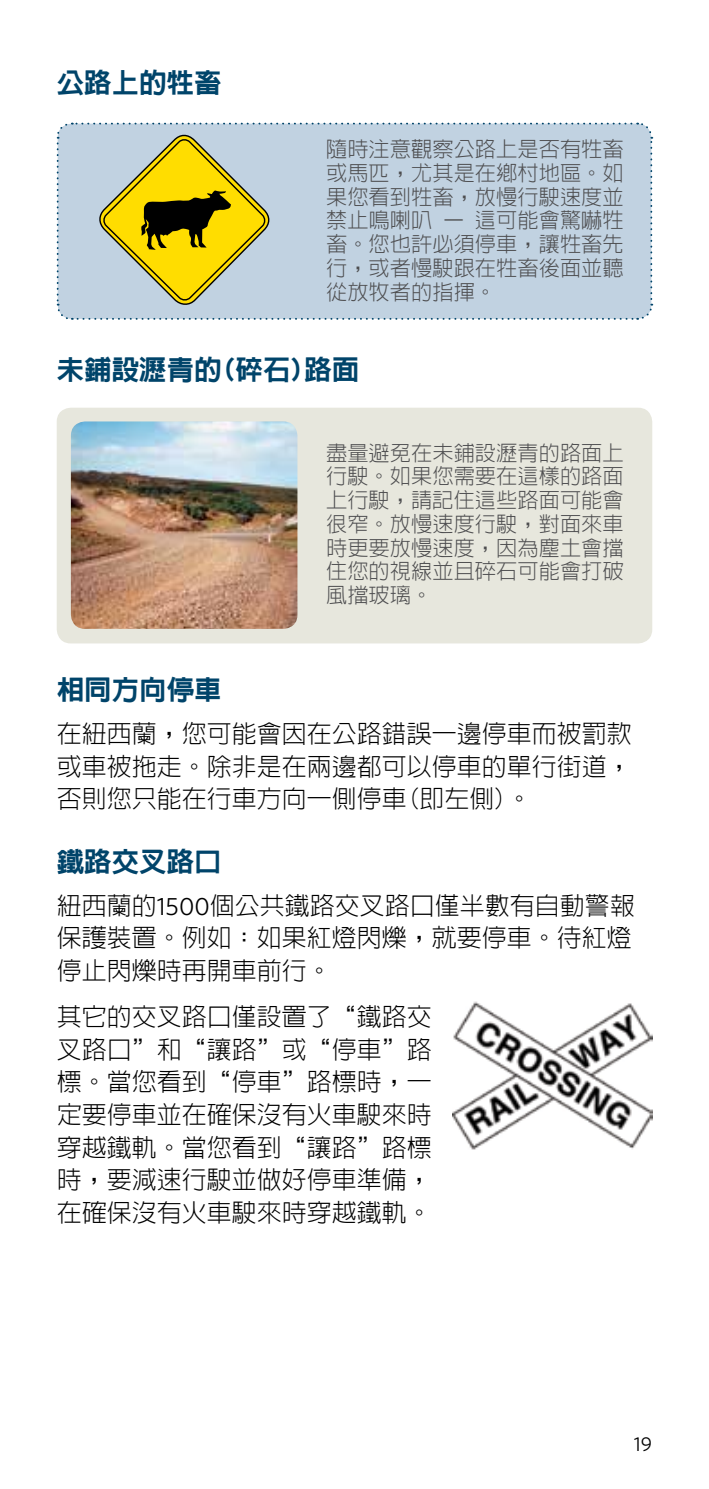
<style>
.page{position:relative;width:709px;height:1489px;background:#fff}
.page>*{position:absolute;margin:0;border:0;box-sizing:border-box;transform-origin:0 0}
.t1{font:800 27.5px "AR Hei B5";color:#00446a}
.t2{font:300 25px/32.5px "AR Hei B5";color:#000;text-align:justify}
.t3{font:300 21.25px/23.8px "AR Hei B5";color:#4d4d4f;text-align:justify}
.t4{font:20px "Whitney";color:#000}
.s1{font-family:"Whitney";font-weight:400}
</style>
<div class="page">
<div style="left:57px;top:407px;width:595px;height:236px;background:#e7e7dd;border-radius:14px"></div>
<img style="left:452px;top:1001px;width:200px;height:149px">
<svg style="left:56px;top:122px;width:597px;height:198px;background:#c1ccc1"></svg>
<img style="left:71px;top:421px;width:226px;height:208px">
<p class="t1" style="left:57px;top:69px;width:166px">公路上的牲畜</p>
<p class="t3" style="left:326px;top:137px;width:299px">隨時注意觀察公路上是否有牲畜或馬匹，尤其是在鄉村地區。如果您看到牲畜，放慢行駛速度並禁止鳴喇叭 – 這可能會驚嚇牲畜。您也許必須停車，讓牲畜先行，或者慢駛跟在牲畜後面並聽從放牧者的指揮。</p>
<p class="t1" style="left:57px;top:355px;width:304px">未鋪設瀝青的(碎石)路面</p>
<p class="t3" style="left:326px;top:440px;width:299px">盡量避免在未鋪設瀝青的路面上行駛。如果您需要在這樣的路面上行駛，請記住這些路面可能會很窄。放慢速度行駛，對面來車時更要放慢速度，因為塵土會擋住您的視線並且碎石可能會打破風擋玻璃。</p>
<p class="t1" style="left:57px;top:675px;width:166px">相同方向停車</p>
<p class="t2" style="left:57px;top:717px;width:576px">在紐西蘭，您可能會因在公路錯誤一邊停車而被罰款或車被拖走。除非是在兩邊都可以停車的單行街道，否則您只能在行車方向一側停車(即左側)。</p>
<p class="t1" style="left:57px;top:847px;width:166px">鐵路交叉路口</p>
<p class="t2" style="left:57px;top:888px;width:580px;text-align:left">紐西蘭的<span class="s1">1500</span>個公共鐵路交叉路口僅半數有自動警報保護裝置。例如：如果紅燈閃爍，就要停車。待紅燈停止閃爍時再開車前行。</p>
<p class="t2" style="left:57px;top:1000px;width:376px">其它的交叉路口僅設置了“鐵路交叉路口”和“讓路”或“停車”路標。當您看到“停車”路標時，一定要停車並在確保沒有火車駛來時穿越鐵軌。當您看到“讓路”路標時，要減速行駛並做好停車準備，在確保沒有火車駛來時穿越鐵軌。</p>
<p class="t4" style="left:634px;top:1430px;width:20px">19</p>
</div>
